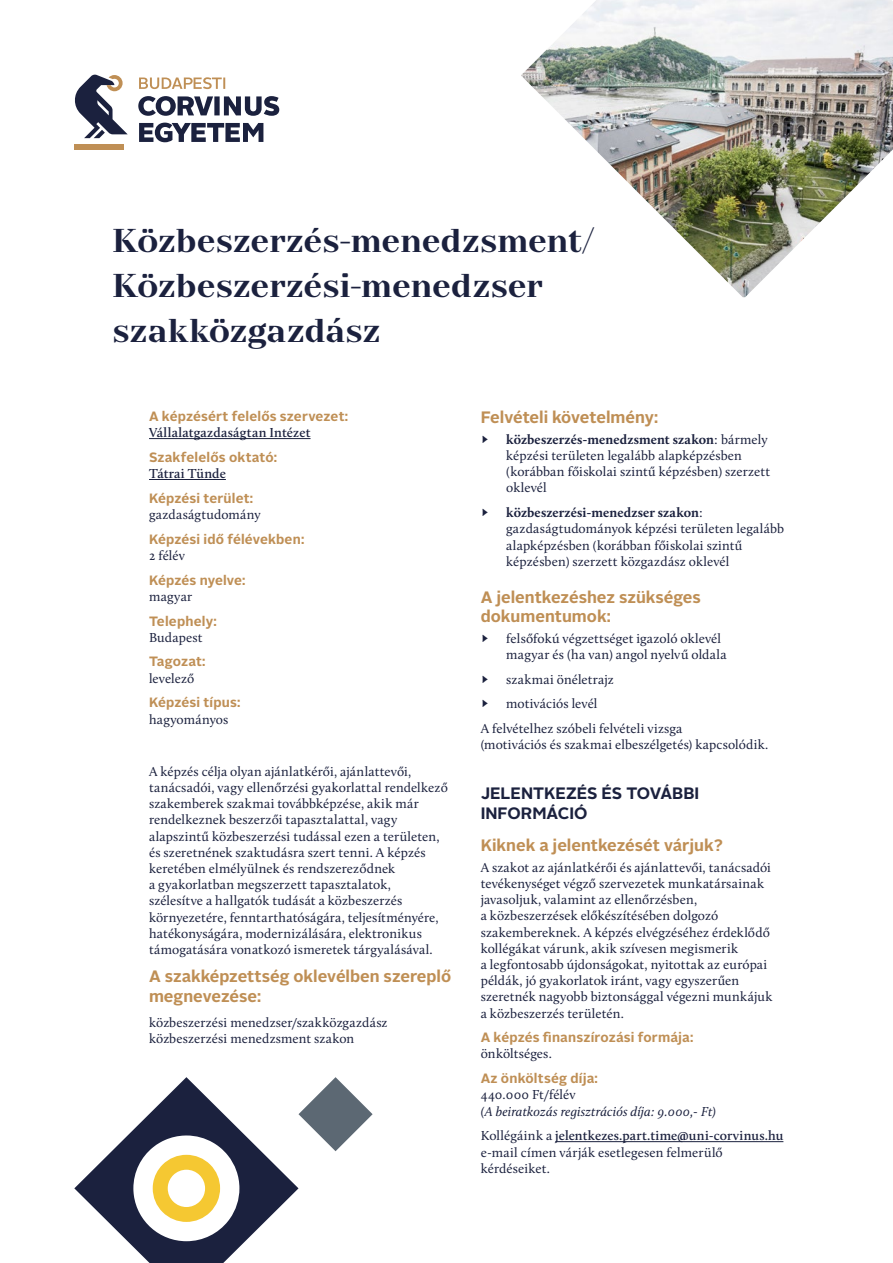
<style>
.page{position:relative;width:893px;height:1263px;background:#fff}
.page>*{position:absolute;margin:0;border:0;box-sizing:border-box;transform-origin:0 0}
.t1{font:700 33px/45px "TT Nooks";letter-spacing:-.015em;color:#1b213e}
.t2{font:700 16.5px/19.8px "Alright Sans";color:#bf8f55}
.t3{font:700 16.5px/19.8px "Alright Sans";color:#1b213e}
.t4{font:13.5px/16.2px "Calluna";letter-spacing:.01em;color:#1b213e}
.t5{font:700 13.5px "Alright Sans";letter-spacing:.01em;color:#bf8f55}
.t6{font:italic 13.5px/24.8px "Calluna";letter-spacing:.005em;color:#1b213e}
.t7{font:600 13.5px "Calluna";letter-spacing:.015em;color:#1b213e}
.s1{font-weight:700}
.s2{font-style:normal}
.s3{font-weight:600;font-style:normal}
</style>
<div class="page">
<svg style="left:139px;top:77px;width:86px;height:12px"></svg>
<svg style="left:138px;top:96px;width:141px;height:20px"></svg>
<svg style="left:139px;top:123px;width:124px;height:19px"></svg>
<svg style="left:75px;top:74px;width:53px;height:64px"></svg>
<div style="left:75px;top:144px;width:49px;height:6px;background:#bf8f55"></div>
<hr style="left:149px;top:438px;width:162px;height:1px;background:#1b213e">
<hr style="left:149px;top:479px;width:77px;height:1px;background:#1b213e">
<hr style="left:555px;top:1141px;width:228px;height:1px;background:#1b213e">
<img style="left:521px;top:0;width:372px;height:297px">
<svg style="left:74px;top:1077px;width:299px;height:186px"></svg>
<h1 class="t1" style="left:112px;top:219px;width:484px">Közbeszerzés-menedzsment/<br>Közbeszerzési-menedzser szakközgazdász</h1>
<p class="t5" style="left:149px;top:407px;width:201px">A képzésért felelős szervezet:</p>
<p class="t7" style="left:149px;top:424px;width:163px">Vállalatgazdaságtan Intézet</p>
<p class="t5" style="left:149px;top:448px;width:130px">Szakfelelős oktató:</p>
<p class="t7" style="left:149px;top:465px;width:78px">Tátrai Tünde</p>
<p class="t5" style="left:149px;top:489px;width:106px">Képzési terület:</p>
<p class="t4" style="left:149px;top:506px;width:113px">gazdaságtudomány</p>
<p class="t5" style="left:149px;top:530px;width:157px">Képzési idő félévekben:</p>
<p class="t4" style="left:149px;top:547px;width:37px">2 félév</p>
<p class="t5" style="left:149px;top:570px;width:98px">Képzés nyelve:</p>
<p class="t4" style="left:149px;top:588px;width:45px">magyar</p>
<p class="t5" style="left:149px;top:611px;width:69px">Telephely:</p>
<p class="t4" style="left:149px;top:629px;width:55px">Budapest</p>
<p class="t5" style="left:149px;top:652px;width:58px">Tagozat:</p>
<p class="t4" style="left:149px;top:670px;width:47px">levelező</p>
<p class="t5" style="left:149px;top:693px;width:93px">Képzési típus:</p>
<p class="t4" style="left:149px;top:711px;width:81px">hagyományos</p>
<p class="t4" style="left:149px;top:763px;width:300px">A képzés célja olyan ajánlatkérői, ajánlattevői, tanácsadói, vagy ellenőrzési gyakorlattal rendelkező szakemberek szakmai továbbképzése, akik már rendelkeznek beszerzői tapasztalattal, vagy alapszintű közbeszerzési tudással ezen a területen, és szeretnének szaktudásra szert tenni. A képzés keretében elmélyülnek és rendszereződnek<br>a gyakorlatban megszerzett tapasztalatok, szélesítve a hallgatók tudását a közbeszerzés környezetére, fenntarthatóságára, teljesítményére, hatékonyságára, modernizálására, elektronikus támogatására vonatkozó ismeretek tárgyalásával.</p>
<p class="t2" style="left:149px;top:967px;width:304px">A szakképzettség oklevélben szereplő megnevezése:</p>
<p class="t4" style="left:149px;top:1014px;width:240px">közbeszerzési menedzser/szakközgazdász közbeszerzési menedzsment szakon</p>
<p class="t2" style="left:481px;top:408px;width:179px">Felvételi követelmény:</p>
<p class="t4" style="left:481px;top:431px;width:10px">►</p>
<p class="t4" style="left:506px;top:431px;width:266px"><span class="s1">közbeszerzés-menedzsment szakon</span>: bármely képzési területen legalább alapképzésben (korábban főiskolai szintű képzésben) szerzett oklevél</p>
<p class="t4" style="left:481px;top:504px;width:10px">►</p>
<p class="t4" style="left:506px;top:504px;width:279px"><span class="s1">közbeszerzési-menedzser szakon</span>: gazdaságtudományok képzési területen legalább alapképzésben (korábban főiskolai szintű képzésben) szerzett közgazdász oklevél</p>
<p class="t2" style="left:481px;top:587px;width:222px">A jelentkezéshez szükséges dokumentumok:</p>
<p class="t4" style="left:481px;top:630px;width:10px">►</p>
<p class="t4" style="left:506px;top:630px;width:222px">felsőfokú végzettséget igazoló oklevél magyar és (ha van) angol nyelvű oldala</p>
<p class="t4" style="left:481px;top:671px;width:10px">►</p>
<p class="t4" style="left:506px;top:671px;width:109px">szakmai önéletrajz</p>
<p class="t4" style="left:481px;top:696px;width:10px">►</p>
<p class="t4" style="left:481px;top:691px;width:203px;line-height:24.8px;text-indent:26px">motivációs levél<br>A felvételhez szóbeli felvételi vizsga</p>
<p class="t4" style="left:481px;top:737px;width:289px">(motivációs és szakmai elbeszélgetés) kapcsolódik.</p>
<p class="t3" style="left:481px;top:783px;width:220px">JELENTKEZÉS ÉS TOVÁBBI<br>INFORMÁCIÓ</p>
<p class="t2" style="left:481px;top:836px;width:244px">Kiknek a jelentkezését várjuk?</p>
<p class="t4" style="left:481px;top:859px;width:293px">A szakot az ajánlatkérői és ajánlattevői, tanácsadói tevékenységet végző szervezetek munkatársainak javasoljuk, valamint az ellenőrzésben,<br>a közbeszerzések előkészítésében dolgozó szakembereknek. A képzés elvégzéséhez érdeklődő kollégákat várunk, akik szívesen megismerik<br>a legfontosabb újdonságokat, nyitottak az európai példák, jó gyakorlatok iránt, vagy egyszerűen szeretnék nagyobb biztonsággal végezni munkájuk a közbeszerzés területén.</p>
<p class="t5" style="left:481px;top:1028px;width:214px">A képzés finanszírozási formája:</p>
<p class="t4" style="left:481px;top:1046px;width:73px">önköltséges.</p>
<p class="t5" style="left:481px;top:1069px;width:119px">Az önköltség díja:</p>
<p class="t4" style="left:481px;top:1087px;width:96px">440.000 Ft/félév</p>
<p class="t6" style="left:481px;top:1098px;width:304px">(A beiratkozás regisztrációs díja: 9.000,- Ft)<br><span class="s2">Kollégáink a</span> <span class="s3">jelentkezes.part.time@uni-corvinus.hu</span></p>
<p class="t4" style="left:481px;top:1144px;width:244px">e-mail címen várják esetlegesen felmerülő kérdéseiket.</p>
</div>
